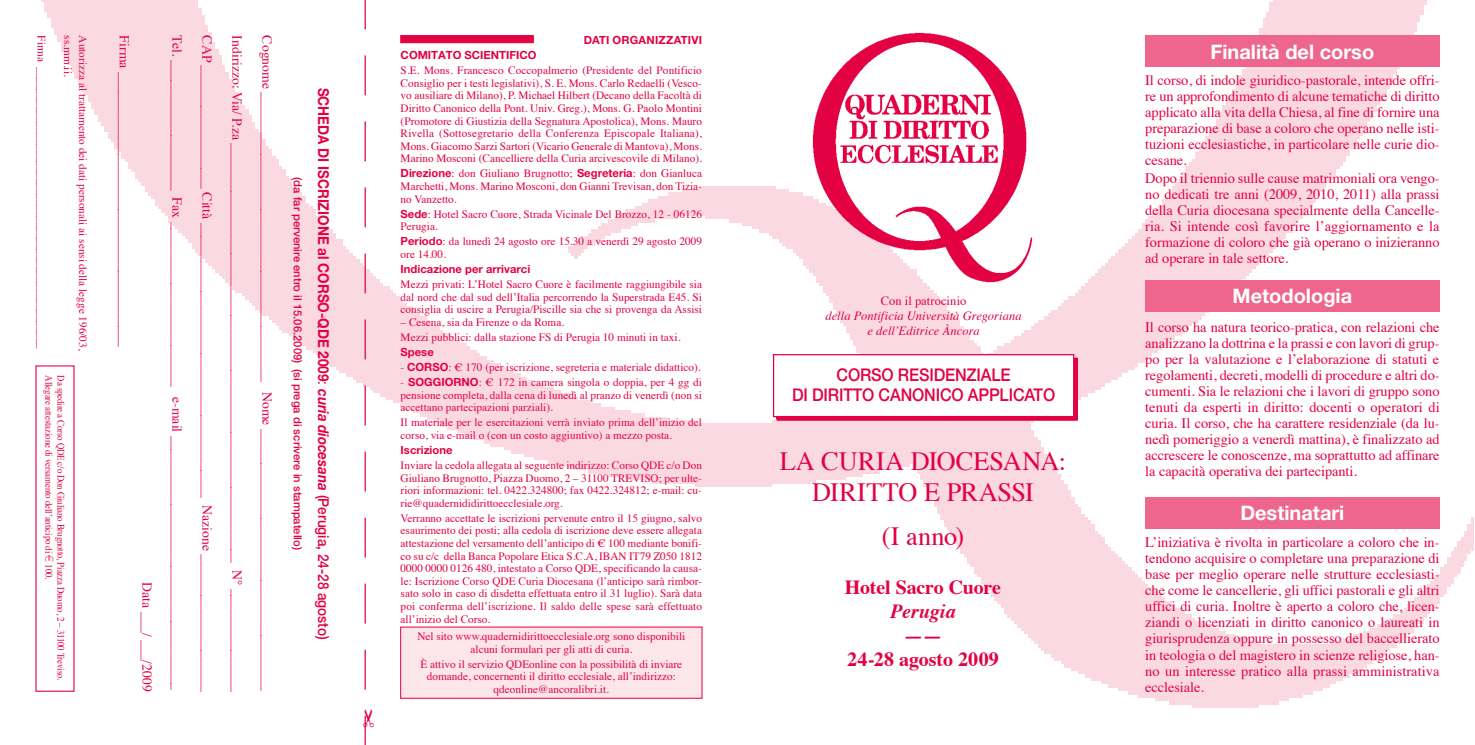
<style>
.page{position:relative;width:1475px;height:745px;background:#fff}
.page>*{position:absolute;margin:0;border:0;box-sizing:border-box;transform-origin:0 0}
.t1{font:26.25px/31.2px "Times";color:#e30043;text-align:center}
.t2{font:700 20px "Helvetica Neue LT Pro";color:#fff}
.t3{font:700 20px "Times";letter-spacing:-.01em;color:#e30043}
.t4{font:italic 700 20px/24px "Times";color:#e30043;text-align:center}
.t5{font:700 17.5px/20px "Helvetica Neue LT Pro";letter-spacing:-.01em;color:#e30043;text-align:center;scale:.92 1}
.t6{font:500 17.5px/20px "Helvetica Neue";letter-spacing:-.01em;color:#e30043;text-align:center;scale:.92 1}
.t7{font:700 15px "Helvetica Neue LT Pro";color:#e30043;scale:.9 1}
.t8{font:14.38px/16px "Times";letter-spacing:-.005em;color:#e30043;text-align:justify}
.t9{font:13.75px "Times";color:#e30043}
.t10{font:italic 12.5px/15px "Times";letter-spacing:.005em;color:#e30043;text-align:center}
.t11{font:12.5px "Times";color:#e30043}
.t12{font:11.25px/12.6px "Times";color:#e30043;text-align:justify}
.t13{font:700 11.25px "Helvetica Neue LT Pro";color:#e30043}
.t14{font:500 11.25px "Helvetica Neue";color:#e30043}
.t15{font:10.12px "Times";letter-spacing:-.015em;color:#e30043;scale:.88 1}
.s1{font-family:"Euro font"}
.s2{font-weight:400}
.s3{font-style:italic}
.s4{font-family:"Helvetica Neue";font-weight:500}
.s5{font-family:"Helvetica Neue LT Pro";font-weight:700}
.s6{font-family:"Times";font-weight:400}
</style>
<div class="page">
<img style="left:35px;top:0;width:1438px;height:708px">
<div style="left:776px;top:358px;width:301px;height:61px;background:#e30043"></div>
<div style="left:772px;top:354px;width:302px;height:63px;background:#fff;border:1px solid #e30043"></div>
<img style="left:810px;top:30px;width:224px;height:254px">
<div style="left:1144px;top:35px;width:295px;height:32px;background:#ee668e"></div>
<div style="left:1144px;top:280px;width:295px;height:32px;background:#ee668e"></div>
<div style="left:1144px;top:496px;width:295px;height:32px;background:#ee668e"></div>
<div style="left:400px;top:35px;width:133px;height:8px;background:#e30043;border:1px solid #e30043"></div>
<div style="left:733px;top:0;width:8px;height:7px;background:#fff"></div>
<div style="left:1106px;top:0;width:7px;height:7px;background:#fff"></div>
<div style="left:400px;top:626px;width:302px;height:71px;background:#fce6ec"></div>
<svg style="left:363px;top:0;width:11px;height:744px"></svg>
<p class="t12" style="left:49px;top:35px;width:314px;rotate:90deg">Firma ___________________________________________________</p>
<p class="t12" style="left:75px;top:35px;width:42px;rotate:90deg">ss.mm.ii.</p>
<p class="t12" style="left:90px;top:35px;width:316px;rotate:90deg">Autorizza al trattamento dei dati personali ai sensi della legge 196/03,</p>
<p class="t9" style="left:137px;top:35px;width:313px;rotate:90deg">Firma ________________________________________</p>
<p class="t15" style="left:58px;top:375px;width:233px;rotate:90deg">Allegare attestazione di versamento dell’anticipo di <span class="s1">e</span> 100.</p>
<p class="t15" style="left:70px;top:375px;width:348px;rotate:90deg">Da spedire a Corso QDE c/o Don Giuliano Brugnotto, Piazza Duomo, 2 – 31100 Treviso.</p>
<p class="t9" style="left:160px;top:582px;width:111px;rotate:90deg">Data ___/ ___/2009</p>
<p class="t9" style="left:190px;top:35px;width:656px;rotate:90deg">Tel. ___________________ Fax ________________________ e-mail _____________________________________</p>
<p class="t9" style="left:220px;top:35px;width:657px;rotate:90deg">CAP __________________ Città ________________________________________ Nazione ____________________</p>
<p class="t9" style="left:250px;top:35px;width:657px;rotate:90deg">Indirizzo: Via/ P.za _____________________________________________________________ N° _______________</p>
<p class="t9" style="left:280px;top:35px;width:656px;rotate:90deg">Cognome __________________________________________ Nome ______________________________________</p>
<p class="t14" style="left:304px;top:177px;width:374px;rotate:90deg">(DA FAR PERVENIRE ENTRO IL 15.06.2009) (SI PREGA DI SCRIVERE IN STAMPATELLO)</p>
<h3 class="t7" style="left:332px;top:88px;width:614px;rotate:90deg">SCHEDA DI ISCRIZIONE al CORSO-QDE 2009<span class="s2">:</span> <span class="s3">curia diocesana</span> <span class="s4">(PERUGIA, 24-28 AGOSTO)</span></h3>
<p class="t13" style="left:584px;top:32px;width:8px">DATI</p>
<p class="t13" style="left:612px;top:32px;width:34px">ORGANIZZATI</p>
<p class="t13" style="left:691px;top:32px;width:11px">VI</p>
<p class="t13" style="left:400px;top:48px;width:35px">COMITATO</p>
<p class="t13" style="left:464px;top:48px;width:23px">SCIENTI</p>
<p class="t13" style="left:509px;top:48px;width:28px">FICO</p>
<p class="t12" style="left:400px;top:63px;width:303px">S.E. Mons. Francesco Coccopalmerio (Presidente del Pontificio Consiglio per i testi legislativi), S. E. Mons. Carlo Redaelli (Vesco&shy;vo ausiliare di Milano), P. Michael Hilbert (Decano della Facoltà di Diritto Canonico della Pont. Univ. Greg.), Mons. G. Paolo Montini (Promotore di Giustizia della Segnatura Apostolica), Mons. Mauro Rivella (Sottosegretario della Conferenza Episcopale Italiana), Mons. Giacomo Sarzi Sartori (Vicario Generale di Mantova), Mons.<br>Marino Mosconi (Cancelliere della Curia arcivescovile di Milano).</p>
<p class="t12" style="left:400px;top:166px;width:303px"><span class="s5">Direzione</span>: don Giuliano Brugnotto; <span class="s5">Segreteria</span>: don Gianluca Marchetti, Mons. Marino Mosconi, don Gianni Trevisan, don Tizia&shy;no Vanzetto.</p>
<p class="t12" style="left:400px;top:206px;width:303px"><span class="s5">Sede</span>: Hotel Sacro Cuore, Strada Vicinale Del Brozzo, 12 - 06126<br>Perugia.</p>
<p class="t12" style="left:400px;top:234px;width:303px"><span class="s5">Periodo</span>: da lunedì 24 agosto ore 15.30 a venerdì 29 agosto 2009 ore 14.00.</p>
<p class="t13" style="left:400px;top:262px;width:131px">Indicazione per arrivarci</p>
<p class="t12" style="left:400px;top:277px;width:303px">Mezzi privati: L’Hotel Sacro Cuore è facilmente raggiungibile sia dal nord che dal sud dell’Italia percorrendo la Superstrada E45. Si consiglia di uscire a Perugia/Piscille sia che si provenga da Assisi</p>
<p class="t12" style="left:400px;top:313px;width:281px;line-height:15.1px">– Cesena, sia da Firenze o da Roma.<br>Mezzi pubblici: dalla stazione FS di Perugia 10 minuti in taxi.</p>
<p class="t13" style="left:400px;top:345px;width:35px">Spese</p>
<p class="t13" style="left:400px;top:360px;width:24px"><span class="s6">-</span> CORSO</p>
<p class="t12" style="left:448px;top:359px;width:254px">: € 170 (per iscrizione, segreteria e materiale didattico).</p>
<p class="t13" style="left:400px;top:375px;width:49px"><span class="s6">-</span> SOGGIORNO</p>
<p class="t12" style="left:400px;top:375px;width:303px;text-indent:78px">: € 172 in camera singola o doppia, per 4 gg di pensione completa, dalla cena di lunedì al pranzo di venerdì (non si accettano partecipazioni parziali).</p>
<p class="t12" style="left:400px;top:415px;width:303px">Il materiale per le esercitazioni verrà inviato prima dell’inizio del corso, via e-mail o (con un costo aggiuntivo) a mezzo posta.</p>
<p class="t13" style="left:400px;top:442px;width:53px">Iscrizione</p>
<p class="t12" style="left:400px;top:457px;width:303px">Inviare la cedola allegata al seguente indirizzo: Corso QDE c/o Don Giuliano Brugnotto, Piazza Duomo, 2 – 31100 TREVISO; per ulte&shy;riori informazioni: tel. 0422.324800; fax 0422.324812; e-mail: cu&shy;rie@quadernididirittoecclesiale.org.</p>
<p class="t12" style="left:400px;top:510px;width:303px">Verranno accettate le iscrizioni pervenute entro il 15 giugno, salvo esaurimento dei posti; alla cedola di iscrizione deve essere allegata attestazione del versamento dell’anticipo di € 100 mediante bonifi&shy;co su c/c della Banca Popolare Etica S.C.A, IBAN IT79 Z050 1812<br>0000 0000 0126 480, intestato a Corso QDE, specificando la causa&shy;le: Iscrizione Corso QDE Curia Diocesana (l’anticipo sarà rimbor&shy;sato solo in caso di disdetta effettuata entro il 31 luglio). Sarà data poi conferma dell’iscrizione. Il saldo delle spese sarà effettuato all’inizio del Corso.</p>
<p class="t12" style="left:417px;top:628px;width:269px;text-align:center">Nel sito www.quadernidirittoecclesiale.org sono disponibili alcuni formulari per gli atti di curia.</p>
<p class="t12" style="left:420px;top:656px;width:263px;text-align:center">È attivo il servizio QDEonline con la possibilità di inviare domande, concernenti il diritto ecclesiale, all’indirizzo: qdeonline@ancoralibri.it.</p>
<p class="t11" style="left:880px;top:288px;width:87px">Con il patrocinio</p>
<p class="t10" style="left:825px;top:307px;width:198px">della Pontificia Università Gregoriana e dell’Editrice Àncora</p>
<h3 class="t6" style="left:792px;top:365px;width:287px">CORSO RESIDENZIALE<br>DI DIRITTO CANONICO APPLICATO</h3>
<h3 class="t5" style="left:791px;top:368px;width:297px">Corso residenziale<br>di diritto canonico applicato</h3>
<h1 class="t1" style="left:779px;top:442px;width:288px">LA CURIA DIOCESANA:<br>DIRITTO E PRASSI</h1>
<h1 class="t1" style="left:881px;top:518px;width:84px">(I anno)</h1>
<h2 class="t3" style="left:844px;top:568px;width:158px">Hotel Sacro Cuore</h2>
<h2 class="t4" style="left:890px;top:597px;width:67px">Perugia ——</h2>
<h2 class="t3" style="left:847px;top:640px;width:153px">24-28 agosto 2009</h2>
<h2 class="t2" style="left:1210px;top:39px;width:165px">Finalità del corso</h2>
<p class="t8" style="left:1144px;top:71px;width:296px">Il corso, di indole giuridico-pastorale, intende offri&shy;re un approfondimento di alcune tematiche di diritto applicato alla vita della Chiesa, al fine di fornire una preparazione di base a coloro che operano nelle isti&shy;tuzioni ecclesiastiche, in particolare nelle curie dio&shy;cesane.</p>
<p class="t8" style="left:1144px;top:169px;width:296px">Dopo il triennio sulle cause matrimoniali ora vengo&shy;no dedicati tre anni (2009, 2010, 2011) alla prassi della Curia diocesana specialmente della Cancelle&shy;ria. Si intende così favorire l’aggiornamento e la formazione di coloro che già operano o inizieranno ad operare in tale settore.</p>
<h2 class="t2" style="left:1232px;top:284px;width:121px">Metodologia</h2>
<p class="t8" style="left:1144px;top:317px;width:296px">Il corso ha natura teorico-pratica, con relazioni che analizzano la dottrina e la prassi e con lavori di grup&shy;po per la valutazione e l’elaborazione di statuti e regolamenti, decreti, modelli di procedure e altri do&shy;cumenti. Sia le relazioni che i lavori di gruppo sono tenuti da esperti in diritto: docenti o operatori di curia. Il corso, che ha carattere residenziale (da lu&shy;nedì pomeriggio a venerdì mattina), è finalizzato ad accrescere le conoscenze, ma soprattutto ad affinare la capacità operativa dei partecipanti.</p>
<h2 class="t2" style="left:1240px;top:500px;width:106px">Destinatari</h2>
<p class="t8" style="left:1144px;top:533px;width:296px">L’iniziativa è rivolta in particolare a coloro che in&shy;tendono acquisire o completare una preparazione di base per meglio operare nelle strutture ecclesiasti&shy;che come le cancellerie, gli uffici pastorali e gli altri uffici di curia. Inoltre è aperto a coloro che, licen&shy;ziandi o licenziati in diritto canonico o laureati in giurisprudenza oppure in possesso del baccellierato in teologia o del magistero in scienze religiose, han&shy;no un interesse pratico alla prassi amministrativa ecclesiale.</p>
</div>
